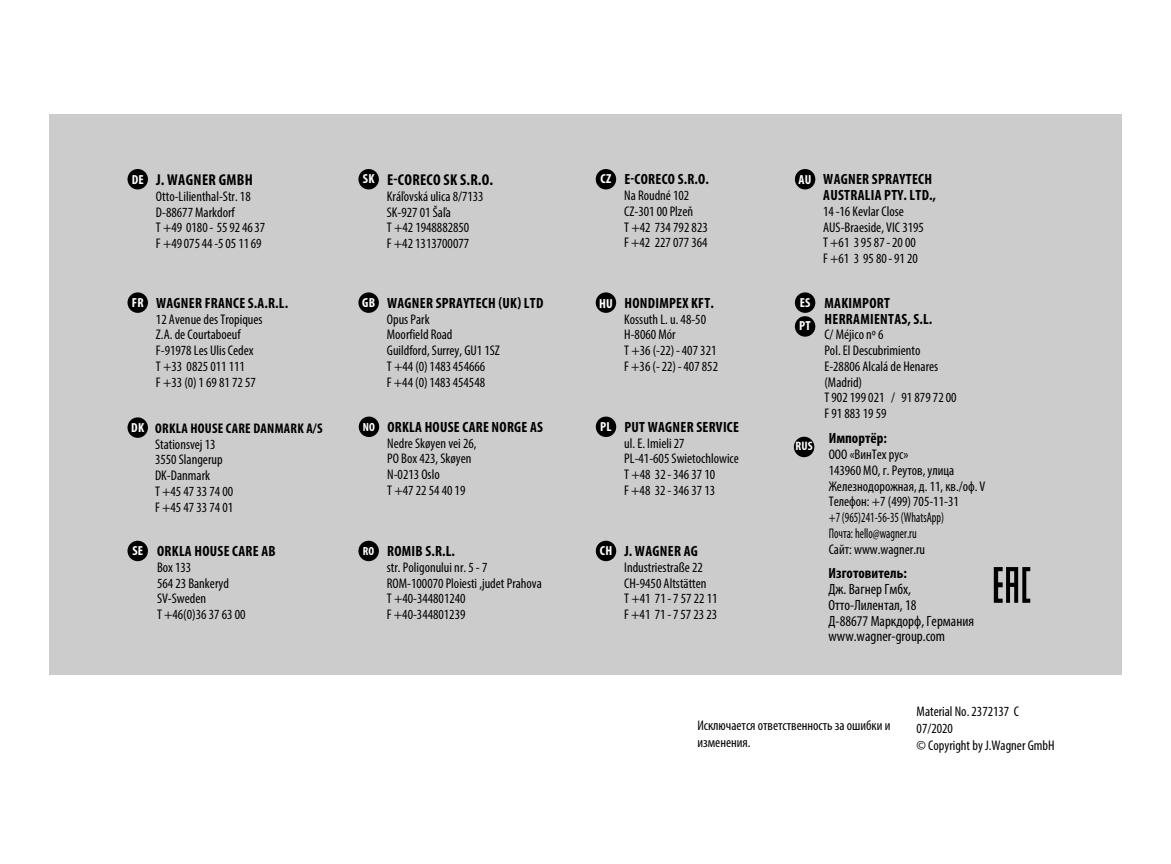
<style>
.page{position:relative;width:1171px;height:864px;background:#fff}
.page>*{position:absolute;margin:0;border:0;box-sizing:border-box;transform-origin:0 0}
.t1{font:700 condensed 15.75px "Myriad Pro";letter-spacing:.02em;color:#000}
.t2{font:700 condensed 14.88px/15.8px "Myriad Pro";letter-spacing:.02em;color:#000}
.t3{font:condensed 14.88px/15.8px "Myriad Pro";color:#000}
.t4{font:700 condensed 14.88px "Myriad Pro";color:#000}
.t5{font:condensed 14px/15.8px "Myriad Pro";color:#000}
.t6{font:700 condensed 14px "Myriad Pro";letter-spacing:.02em;color:#000}
.t7{font:700 condensed 13.12px/23.8px "Myriad Pro";letter-spacing:.02em;color:#fff}
.t8{font:700 condensed 12.25px "Myriad Pro";color:#fff}
.t9{font:700 condensed 11.9px "Myriad Pro";color:#fff}
.t10{font:700 condensed 11.72px "Myriad Pro";color:#fff}
.s1{font-size:13.12px;color:#fff}
</style>
<div class="page">
<div style="left:50px;top:114px;width:15px;height:560px;background:#ccc"></div>
<div style="left:1106px;top:114px;width:15px;height:560px;background:#ccc"></div>
<div style="left:65px;top:114px;width:1041px;height:560px;background:#ccc"></div>
<div style="left:127px;top:169px;width:21px;height:20px;background:#000;border-radius:50%"></div>
<div style="left:127px;top:292px;width:21px;height:21px;background:#000;border-radius:50%"></div>
<div style="left:127px;top:417px;width:21px;height:20px;background:#000;border-radius:50%"></div>
<div style="left:795px;top:292px;width:20px;height:21px;background:#000;border-radius:50%"></div>
<div style="left:795px;top:316px;width:20px;height:20px;background:#000;border-radius:50%"></div>
<div style="left:596px;top:540px;width:20px;height:21px;background:#000;border-radius:50%"></div>
<div style="left:795px;top:169px;width:20px;height:20px;background:#000;border-radius:50%"></div>
<div style="left:596px;top:416px;width:20px;height:21px;background:#000;border-radius:50%"></div>
<div style="left:358px;top:292px;width:21px;height:21px;background:#000;border-radius:50%"></div>
<div style="left:358px;top:169px;width:21px;height:20px;background:#000;border-radius:50%"></div>
<div style="left:127px;top:540px;width:21px;height:21px;background:#000;border-radius:50%"></div>
<div style="left:358px;top:540px;width:21px;height:21px;background:#000;border-radius:50%"></div>
<div style="left:359px;top:416px;width:20px;height:21px;background:#000;border-radius:50%"></div>
<div style="left:596px;top:169px;width:20px;height:20px;background:#000;border-radius:50%"></div>
<div style="left:596px;top:292px;width:20px;height:21px;background:#000;border-radius:50%"></div>
<div style="left:794px;top:436px;width:20px;height:21px;background:#000;border-radius:50%"></div>
<svg style="left:994px;top:567px;width:36px;height:35px"></svg>
<p class="t7" style="left:132px;top:167px;width:14px">DE</p>
<p class="t1" style="left:156px;top:170px;width:98px">J. WAGNER GMBH</p>
<p class="t5" style="left:156px;top:188px;width:111px">Otto-Lilienthal-Str. 18<br>D-88677 Markdorf<br>T +49 0180 - 55 92 46 37<br>F +49 075 44 -5 05 11 69</p>
<p class="t7" style="left:132px;top:290px;width:13px">FR</p>
<p class="t2" style="left:156px;top:294px;width:134px">WAGNER FRANCE S.A.R.L.</p>
<p class="t5" style="left:156px;top:311px;width:108px">12 Avenue des Tropiques<br>Z.A. de Courtaboeuf<br>F-91978 Les Ulis Cedex<br>T +33 0825 011 111<br>F +33 (0) 1 69 81 72 57</p>
<p class="t7" style="left:131px;top:415px;width:14px">DK</p>
<p class="t6" style="left:155px;top:419px;width:169px">ORKLA HOUSE CARE DANMARK A/S</p>
<p class="t5" style="left:155px;top:435px;width:80px">Stationsvej 13<br>3550 Slangerup<br>DK-Danmark<br>T +45 47 33 74 00<br>F +45 47 33 74 01</p>
<p class="t2" style="left:132px;top:542px;width:145px"><span class="s1">SE</span> ORKLA HOUSE CARE AB</p>
<p class="t5" style="left:157px;top:559px;width:90px">Box 133<br>564 23 Bankeryd<br>SV-Sweden<br>T +46(0)36 37 63 00</p>
<p class="t7" style="left:363px;top:166px;width:13px">SK</p>
<p class="t1" style="left:387px;top:170px;width:108px">E-CORECO SK S.R.O.</p>
<p class="t5" style="left:387px;top:188px;width:98px">Kráľovská ulica 8/7133<br>SK-927 01 Šaľa<br>T +42 1948882850<br>F +42 1313700077</p>
<p class="t7" style="left:362px;top:290px;width:14px">GB</p>
<p class="t2" style="left:387px;top:294px;width:158px">WAGNER SPRAYTECH (UK) LTD</p>
<p class="t5" style="left:387px;top:311px;width:114px">Opus Park<br>Moorfield Road<br>Guildford, Surrey, GU1 1SZ<br>T +44 (0) 1483 454666<br>F +44 (0) 1483 454548</p>
<p class="t9" style="left:363px;top:419px;width:14px">NO</p>
<p class="t2" style="left:387px;top:418px;width:157px">ORKLA HOUSE CARE NORGE AS</p>
<p class="t5" style="left:387px;top:435px;width:91px">Nedre Skøyen vei 26,<br>PO Box 423, Skøyen<br>N-0213 Oslo<br>T +47 22 54 40 19</p>
<p class="t10" style="left:363px;top:544px;width:13px">RO</p>
<p class="t2" style="left:387px;top:542px;width:69px">ROMIB S.R.L.</p>
<p class="t5" style="left:387px;top:559px;width:156px">str. Poligonului nr. 5 - 7<br>ROM-100070 Ploiesti ,judet Prahova<br>T +40-344801240<br>F +40-344801239</p>
<p class="t7" style="left:600px;top:166px;width:12px">CZ</p>
<p class="t2" style="left:624px;top:171px;width:86px">E-CORECO S.R.O.</p>
<p class="t5" style="left:624px;top:187px;width:85px">Na Roudné 102<br>CZ-301 00 Plzeň<br>T +42 734 792 823<br>F +42 227 077 364</p>
<p class="t7" style="left:798px;top:167px;width:14px">AU</p>
<p class="t2" style="left:823px;top:171px;width:114px">WAGNER SPRAYTECH<br>AUSTRALIA PTY. LTD.,</p>
<p class="t5" style="left:823px;top:203px;width:102px">14 -16 Kevlar Close<br>AUS-Braeside, VIC 3195<br>T +61 3 95 87 - 20 00<br>F +61 3 95 80 - 91 20</p>
<p class="t7" style="left:599px;top:291px;width:15px">HU</p>
<p class="t2" style="left:624px;top:294px;width:91px">HONDIMPEX KFT.</p>
<p class="t5" style="left:624px;top:311px;width:95px">Kossuth L. u. 48-50<br>H-8060 Mór<br>T +36 (-22) - 407 321<br>F +36 (- 22) - 407 852</p>
<p class="t7" style="left:799px;top:290px;width:13px">ES<br>PT</p>
<p class="t2" style="left:824px;top:294px;width:109px">MAKIMPORT<br>HERRAMIENTAS, S.L.</p>
<p class="t5" style="left:824px;top:326px;width:134px">C/ Méjico nº 6<br>Pol. El Descubrimiento<br>E-28806 Alcalá de Henares (Madrid)<br>T 902 199 021 / 91 879 72 00<br>F 91 883 19 59</p>
<p class="t7" style="left:600px;top:414px;width:13px">PL</p>
<p class="t2" style="left:624px;top:418px;width:116px">PUT WAGNER SERVICE</p>
<p class="t5" style="left:624px;top:435px;width:116px">ul. E. Imieli 27<br>PL-41-605 Swietochlowice<br>T +48 32 - 346 37 10<br>F +48 32 - 346 37 13</p>
<p class="t7" style="left:600px;top:538px;width:14px">CH</p>
<p class="t2" style="left:624px;top:542px;width:75px">J. WAGNER AG</p>
<p class="t5" style="left:624px;top:559px;width:95px">Industriestraße 22<br>CH-9450 Altstätten<br>T +41 71 - 7 57 22 11<br>F +41 71 - 7 57 23 23</p>
<p class="t8" style="left:795px;top:438px;width:19px">RUS</p>
<p class="t4" style="left:829px;top:429px;width:60px">Импортёр:</p>
<p class="t5" style="left:829px;top:446px;width:158px">ООО «ВинТех рус»<br>143960 МО, г. Реутов, улица<br>Железнодорожная, д. 11, кв./оф. V<br>Телефон: +7 (499) 705-11-31<br>+7 (965)241-56-35 (WhatsApp)<br>Почта: hello@wagner.ru<br>Сайт: www.wagner.ru</p>
<p class="t4" style="left:828px;top:563px;width:80px">Изготовитель:</p>
<p class="t3" style="left:828px;top:580px;width:147px">Дж. Вагнер Гмбх,<br>Отто-Лилентал, 18<br>Д-88677 Маркдорф, Германия www.wagner-group.com</p>
<p class="t5" style="left:697px;top:716px;width:194px;line-height:16.8px">Исключается ответственность за ошибки и изменения.</p>
<p class="t5" style="left:916px;top:702px;width:139px;line-height:16.8px">Material No. 2372137 C<br>07/2020<br>© Copyright by J.Wagner GmbH</p>
</div>
